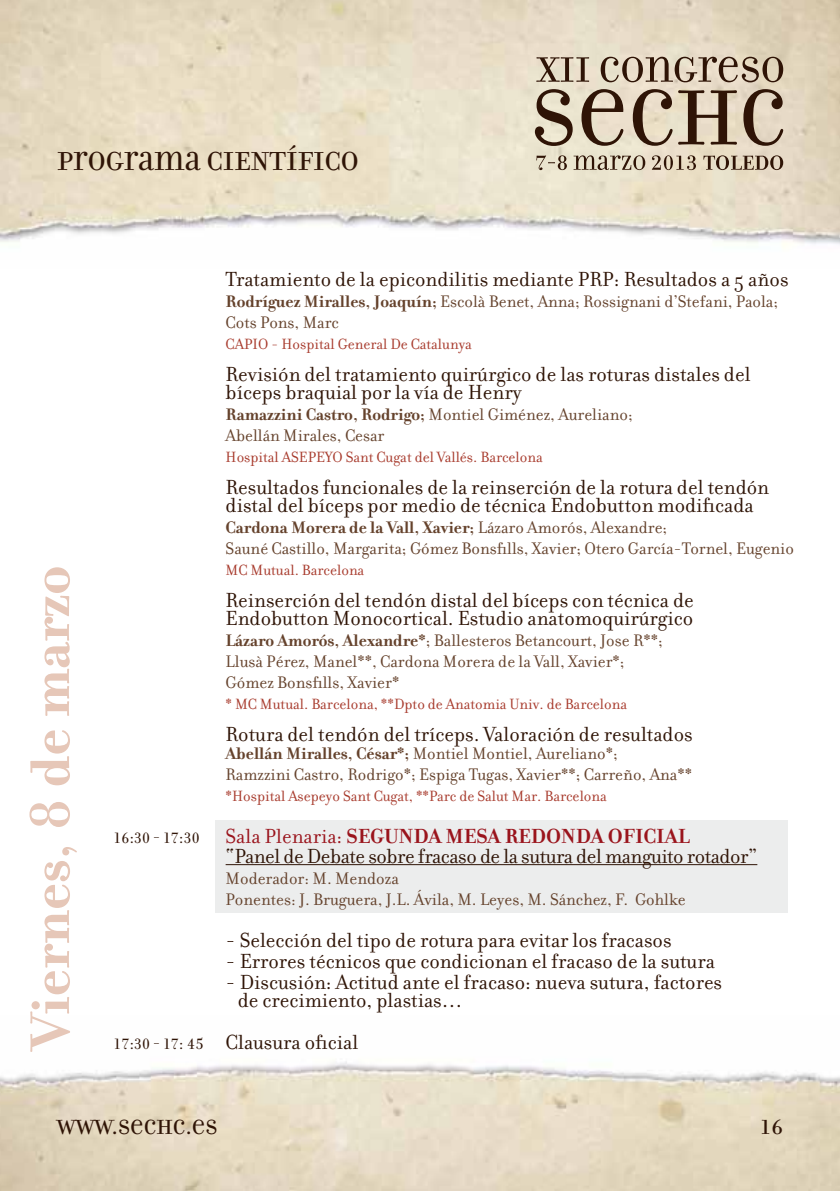
<style>
.page{position:relative;width:840px;height:1191px;background:#fff}
.page>*{position:absolute;margin:0;border:0;box-sizing:border-box;transform-origin:0 0}
.t1{font:700 60px "Filosofia";color:#e6c7b8}
.t2{font:28px "Filosofia Unicase";color:#2f1406}
.t3{font:22px/18px "Filosofia";color:#2f1406}
.t4{font:22px/20px "Filosofia";letter-spacing:-.02em;color:#2f1406}
.t5{font:22px "Filosofia Unicase";color:#2f1406}
.t6{font:18px/21px "Filosofia";color:#65422c}
.t7{font:16px "Filosofia";color:#a7392b}
.s1{font-family:"Filosofia Unicase";font-weight:400}
.s2{font-weight:700}
.s3{font-family:"Filosofia Grand Caps"}
.s4{color:#9a141c}
.s5{font-weight:700;color:#9a141c}
.s6{font-family:"Filosofia";font-size:28px}
</style>
<div class="page">
<div style="left:215px;top:820px;width:571px;height:92px;background:#eceded"></div>
<img style="left:0;top:1061px;width:839px;height:130px">
<img style="left:0;top:0;width:839px;height:246px">
<hr style="left:225px;top:864px;width:532px;height:1px;background:#2f1406">
<svg style="left:536px;top:57px;width:53px;height:25px"></svg>
<svg style="left:600px;top:57px;width:182px;height:25px;background:#af9f8c"></svg>
<svg style="left:534px;top:89px;width:38px;height:57px;background:#a59784"></svg>
<svg style="left:581px;top:89px;width:42px;height:57px;background:#aa9a88"></svg>
<svg style="left:632px;top:89px;width:104px;height:57px;background:#ad9c89"></svg>
<svg style="left:743px;top:89px;width:39px;height:57px;background:#aa9987"></svg>
<svg style="left:536px;top:155px;width:30px;height:15px"></svg>
<svg style="left:573px;top:155px;width:72px;height:15px"></svg>
<svg style="left:651px;top:155px;width:44px;height:15px"></svg>
<svg style="left:703px;top:155px;width:79px;height:15px"></svg>
<p class="t2" style="left:57px;top:145px;width:303px">PROGRAMA CIENTÍFICO</p>
<h1 class="t1" style="left:14px;top:1049px;width:485px;rotate:-90deg">Viernes, <span class="s1">8</span> de marzo</h1>
<p class="t3" style="left:225px;top:270px;width:564px">Tratamiento de la epicondilitis mediante PRP: Resultados a 5 años</p>
<p class="t6" style="left:225px;top:291px;width:554px"><span class="s2">Rodríguez Miralles, Joaquín;</span> Escolà Benet, Anna; Rossignani d’Stefani, Paola;<br>Cots Pons, Marc</p>
<p class="t7" style="left:225px;top:335px;width:247px">CAPIO - Hospital General De Catalunya</p>
<p class="t3" style="left:225px;top:365px;width:526px">Revisión del tratamiento quirúrgico de las roturas distales del bíceps braquial por la vía de Henry</p>
<p class="t6" style="left:225px;top:404px;width:408px"><span class="s2">Ramazzini Castro, Rodrigo;</span> Montiel Giménez, Aureliano;<br>Abellán Mirales, Cesar</p>
<p class="t7" style="left:225px;top:448px;width:318px">Hospital ASEPEYO Sant Cugat del Vallés. Barcelona</p>
<p class="t3" style="left:225px;top:478px;width:544px">Resultados funcionales de la reinserción de la rotura del tendón distal del bíceps por medio de técnica Endobutton modificada</p>
<p class="t6" style="left:225px;top:517px;width:569px"><span class="s2">Cardona Morera de la Vall, Xavier;</span> Lázaro Amorós, Alexandre;<br>Sauné Castillo, Margarita; Gómez Bonsfills, Xavier; Otero García-Tornel, Eugenio</p>
<p class="t7" style="left:225px;top:561px;width:140px">MC Mutual. Barcelona</p>
<p class="t3" style="left:225px;top:591px;width:469px">Reinserción del tendón distal del bíceps con técnica de<br>Endobutton Monocortical. Estudio anatomoquirúrgico</p>
<p class="t6" style="left:225px;top:630px;width:438px"><span class="s2">Lázaro Amorós, Alexandre*</span>; Ballesteros Betancourt, Jose R**;<br>Llusà Pérez, Manel**, Cardona Morera de la Vall, Xavier*;<br>Gómez Bonsfills, Xavier*</p>
<p class="t7" style="left:225px;top:695px;width:403px">* MC Mutual. Barcelona, **Dpto de Anatomia Univ. de Barcelona</p>
<p class="t3" style="left:225px;top:725px;width:468px">Rotura del tendón del tríceps. Valoración de resultados</p>
<p class="t6" style="left:225px;top:743px;width:467px"><span class="s2">Abellán Miralles, César*;</span> Montiel Montiel, Aureliano*;<br>Ramzzini Castro, Rodrigo*; Espiga Tugas, Xavier**; Carreño, Ana**</p>
<p class="t7" style="left:225px;top:787px;width:382px">*Hospital Asepeyo Sant Cugat, **Parc de Salut Mar. Barcelona</p>
<p class="t4" style="left:225px;top:826px;width:533px;text-indent:-112px"><span class="s3">16:30 - 17:30</span> <span class="s4">Sala Plenaria:</span> <span class="s5">SEGUNDA MESA REDONDA OFICIAL<br></span>“Panel de Debate sobre fracaso de la sutura del manguito rotador”</p>
<p class="t6" style="left:225px;top:868px;width:461px">Moderador: M. Mendoza<br>Ponentes: J. Bruguera, J.L. Ávila, M. Leyes, M. Sánchez, F. Gohlke</p>
<p class="t3" style="left:225px;top:931px;width:447px">- Selección del tipo de rotura para evitar los fracasos</p>
<p class="t3" style="left:225px;top:952px;width:490px">- Errores técnicos que condicionan el fracaso de la sutura</p>
<p class="t3" style="left:237px;top:973px;width:485px;text-indent:-12px">- Discusión: Actitud ante el fracaso: nueva sutura, factores de crecimiento, plastias…</p>
<p class="t3" style="left:113px;top:1033px;width:246px"><span class="s3">17:30 - 17: 45</span> Clausura oficial</p>
<p class="t5" style="left:57px;top:1114px;width:162px"><span class="s6">16</span>WWW.SECHC.ES</p>
<p class="t5" style="left:759px;top:1114px;width:25px">16</p>
</div>
